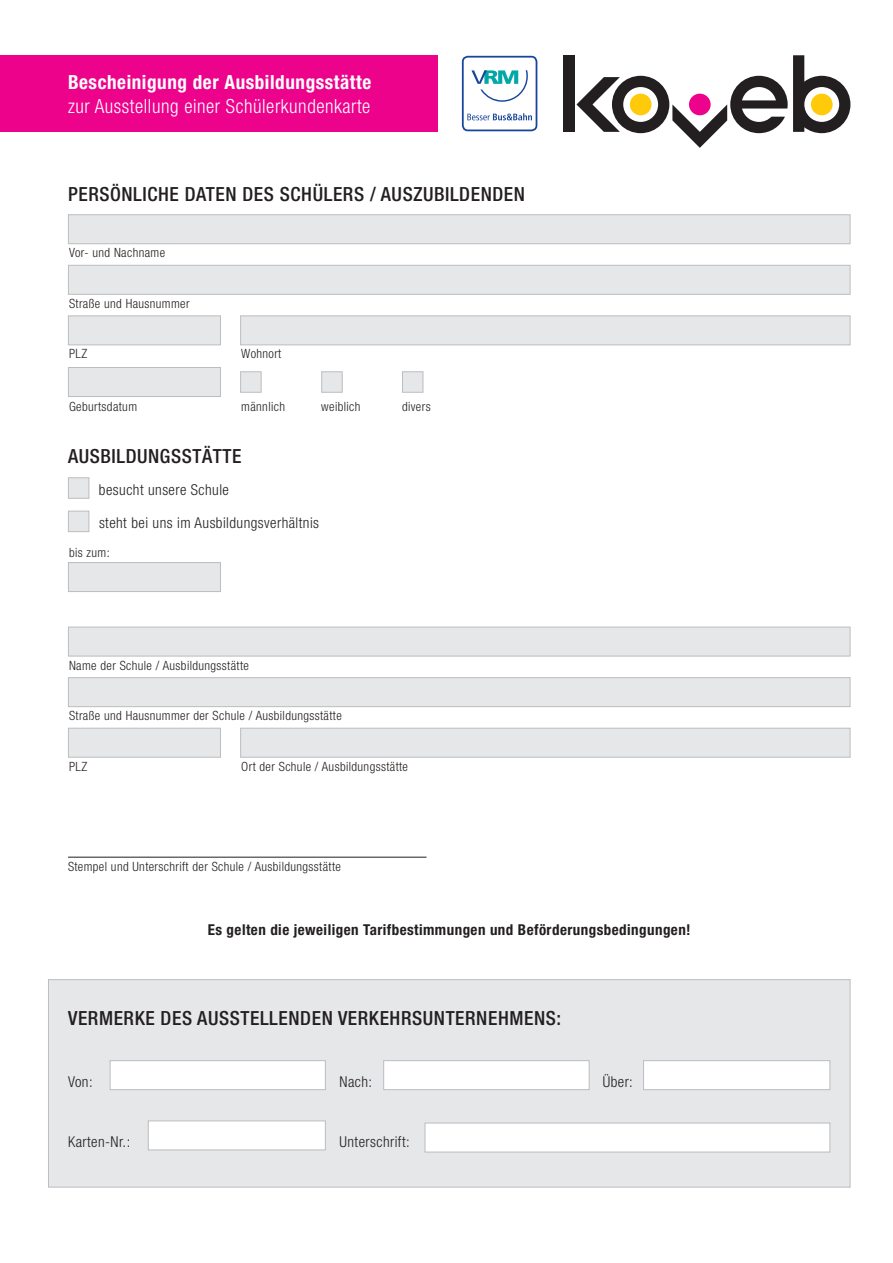
<style>
.page{position:relative;width:893px;height:1263px;background:#fff}
.page>*{position:absolute;margin:0;border:0;box-sizing:border-box;transform-origin:0 0}
.t1{font:500 condensed 19.5px "Helvetica Neue LT";letter-spacing:.03em;color:#231f20}
.t2{font:300 condensed 19.5px "Helvetica Neue LT";letter-spacing:.03em;color:#fff}
.t3{font:700 condensed 19.5px "Helvetica Neue LT";letter-spacing:.03em;color:#fff}
.t4{font:300 condensed 15px "Helvetica Neue LT";letter-spacing:.03em;color:#231f20}
.t5{font:700 condensed 15px "Helvetica Neue LT";letter-spacing:.03em;color:#231f20}
.t6{font:300 condensed 12.75px "Helvetica Neue LT";letter-spacing:.03em;color:#231f20}
</style>
<div class="page">
<div style="left:0;top:55px;width:438px;height:77px;background:#ed028c"></div>
<div style="left:462px;top:56px;width:75px;height:75px;border:2px solid #18469d;border-radius:5px"></div>
<svg style="left:471px;top:70px;width:57px;height:32px"></svg>
<svg style="left:467px;top:113px;width:65px;height:7px"></svg>
<div style="left:68px;top:214px;width:782px;height:30px;background:#e6e7e9;border:1px solid #bcbdc0"></div>
<div style="left:68px;top:265px;width:782px;height:30px;background:#e6e7e9;border:1px solid #bcbdc0"></div>
<div style="left:68px;top:315px;width:153px;height:30px;background:#e6e7e9;border:1px solid #bcbdc0"></div>
<div style="left:240px;top:315px;width:610px;height:30px;background:#e6e7e9;border:1px solid #bcbdc0"></div>
<div style="left:68px;top:367px;width:153px;height:30px;background:#e6e7e9;border:1px solid #bcbdc0"></div>
<div style="left:240px;top:371px;width:21px;height:22px;background:#e6e7e9;border:1px solid #bcbdc0"></div>
<div style="left:321px;top:371px;width:22px;height:22px;background:#e6e7e9;border:1px solid #bcbdc0"></div>
<div style="left:402px;top:371px;width:21px;height:22px;background:#e6e7e9;border:1px solid #bcbdc0"></div>
<hr style="left:68px;top:857px;width:359px;height:1px;background:#231f20">
<div style="left:68px;top:627px;width:782px;height:29px;background:#e6e7e9;border:1px solid #bcbdc0"></div>
<div style="left:68px;top:677px;width:782px;height:30px;background:#e6e7e9;border:1px solid #bcbdc0"></div>
<div style="left:68px;top:728px;width:153px;height:30px;background:#e6e7e9;border:1px solid #bcbdc0"></div>
<div style="left:240px;top:728px;width:610px;height:30px;background:#e6e7e9;border:1px solid #bcbdc0"></div>
<div style="left:68px;top:562px;width:153px;height:30px;background:#e6e7e9;border:1px solid #bcbdc0"></div>
<div style="left:68px;top:477px;width:21px;height:22px;background:#e6e7e9;border:1px solid #bcbdc0"></div>
<div style="left:68px;top:511px;width:21px;height:21px;background:#e6e7e9;border:1px solid #bcbdc0"></div>
<div style="left:48px;top:979px;width:802px;height:208px;background:#e6e7e9;border:1px solid #bcbdc0"></div>
<div style="left:383px;top:1060px;width:206px;height:30px;background:#fff;border:1px solid #bcbdc0"></div>
<div style="left:643px;top:1060px;width:187px;height:30px;background:#fff;border:1px solid #bcbdc0"></div>
<div style="left:110px;top:1060px;width:216px;height:30px;background:#fff;border:1px solid #bcbdc0"></div>
<div style="left:148px;top:1120px;width:178px;height:30px;background:#fff;border:1px solid #bcbdc0"></div>
<div style="left:425px;top:1123px;width:405px;height:29px;background:#fff;border:1px solid #bcbdc0"></div>
<svg style="left:576px;top:55px;width:274px;height:93px"></svg>
<div style="left:563px;top:55px;width:12px;height:77px;background:#231f20"></div>
<h1 class="t3" style="left:68px;top:71px;width:305px">Bescheinigung der Ausbildungsstätte</h1>
<h1 class="t2" style="left:68px;top:95px;width:304px">zur Ausstellung einer Schülerkundenkarte</h1>
<h1 class="t1" style="left:68px;top:183px;width:458px">PERSÖNLICHE DATEN DES SCHÜLERS / AUSZUBILDENDEN</h1>
<p class="t6" style="left:69px;top:245px;width:98px">Vor- und Nachname</p>
<p class="t6" style="left:69px;top:296px;width:122px">Straße und Hausnummer</p>
<p class="t6" style="left:69px;top:347px;width:20px">PLZ</p>
<p class="t6" style="left:241px;top:347px;width:42px">Wohnort</p>
<p class="t6" style="left:69px;top:399px;width:70px">Geburtsdatum</p>
<p class="t6" style="left:241px;top:399px;width:45px">männlich</p>
<p class="t6" style="left:321px;top:399px;width:41px">weiblich</p>
<p class="t6" style="left:402px;top:399px;width:30px">divers</p>
<h1 class="t1" style="left:68px;top:444px;width:175px">AUSBILDUNGSSTÄTTE</h1>
<p class="t4" style="left:99px;top:481px;width:132px">besucht unsere Schule</p>
<p class="t4" style="left:99px;top:514px;width:222px">steht bei uns im Ausbildungsverhältnis</p>
<p class="t6" style="left:69px;top:545px;width:42px">bis zum:</p>
<p class="t6" style="left:69px;top:658px;width:181px">Name der Schule / Ausbildungsstätte</p>
<p class="t6" style="left:69px;top:708px;width:274px">Straße und Hausnummer der Schule / Ausbildungsstätte</p>
<p class="t6" style="left:69px;top:759px;width:20px">PLZ</p>
<p class="t6" style="left:241px;top:759px;width:168px">Ort der Schule / Ausbildungsstätte</p>
<p class="t6" style="left:68px;top:859px;width:274px">Stempel und Unterschrift der Schule / Ausbildungsstätte</p>
<p class="t5" style="left:208px;top:920px;width:484px">Es gelten die jeweiligen Tarifbestimmungen und Beförderungsbedingungen!</p>
<h1 class="t1" style="left:68px;top:1007px;width:495px">VERMERKE DES AUSSTELLENDEN VERKEHRSUNTERNEHMENS:</h1>
<p class="t4" style="left:68px;top:1073px;width:26px">Von:</p>
<p class="t4" style="left:340px;top:1073px;width:34px">Nach:</p>
<p class="t4" style="left:603px;top:1073px;width:32px">Über:</p>
<p class="t4" style="left:68px;top:1133px;width:64px">Karten-Nr.:</p>
<p class="t4" style="left:340px;top:1133px;width:72px">Unterschrift:</p>
</div>
